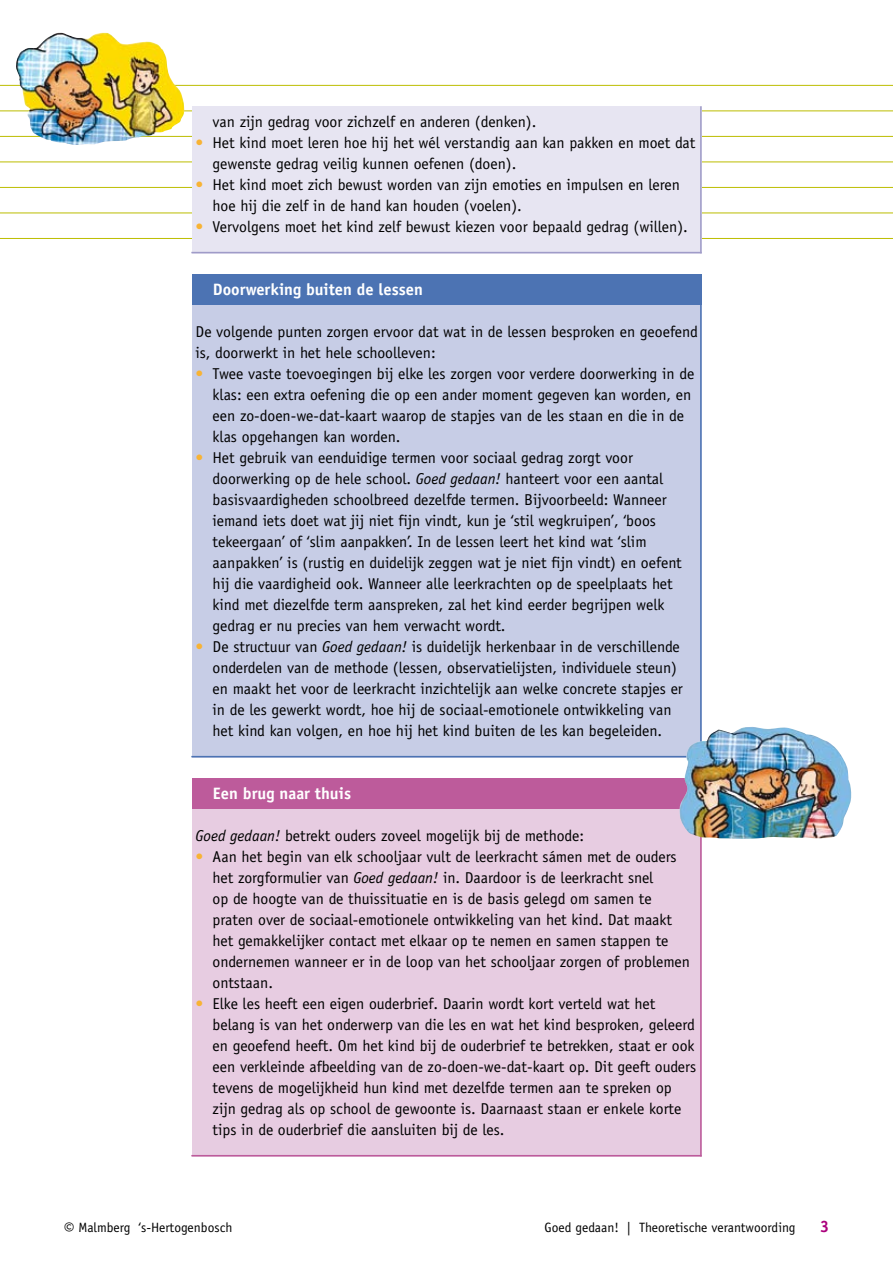
<style>
.page{position:relative;width:893px;height:1263px;background:#fff}
.page>*{position:absolute;margin:0;border:0;box-sizing:border-box;transform-origin:0 0}
.t1{font:700 16.5px "Officina Sans Std";color:#fff}
.t2{font:15.75px/21px "Officina Sans Std";color:#000}
.t3{font:13.5px "Officina Sans Std";color:#000}
.s1{color:#f8b334}
.s2{font-style:italic}
.s3{font-size:19.5px}
</style>
<div class="page">
<hr style="left:0;top:85px;width:893px;height:1px;background:#bcbd00">
<hr style="left:0;top:111px;width:893px;height:1px;background:#bcbd00">
<hr style="left:0;top:136px;width:893px;height:1px;background:#bcbd00">
<hr style="left:0;top:162px;width:893px;height:1px;background:#bcbd00">
<hr style="left:0;top:187px;width:893px;height:1px;background:#bcbd00">
<hr style="left:0;top:213px;width:893px;height:1px;background:#bcbd00">
<hr style="left:0;top:238px;width:893px;height:1px;background:#bcbd00">
<div style="left:192px;top:778px;width:510px;height:379px;background:#e7cce1"></div>
<div style="left:192px;top:274px;width:510px;height:483px;background:#c7cde6"></div>
<div style="left:192px;top:106px;width:510px;height:147px;background:#e7e5f2"></div>
<hr style="left:191px;top:252px;width:511px;height:1px;background:#9f9bc8">
<hr style="left:700px;top:106px;width:2px;height:147px;background:#9f9bc8">
<div style="left:192px;top:274px;width:510px;height:30px;background:#4c73b3"></div>
<hr style="left:191px;top:756px;width:511px;height:1px;background:#4c73b3">
<hr style="left:700px;top:274px;width:2px;height:483px;background:#4c73b3">
<div style="left:192px;top:778px;width:510px;height:30px;background:#bd5b9b"></div>
<hr style="left:191px;top:1155px;width:511px;height:1px;background:#bd5b9b">
<hr style="left:700px;top:778px;width:2px;height:378px;background:#bd5b9b">
<img style="left:16px;top:32px;width:168px;height:113px">
<img style="left:679px;top:727px;width:172px;height:112px">
<p class="t2" style="left:213px;top:111px;width:325px">van zijn gedrag voor zichzelf en anderen (denken).</p>
<p class="t2" style="left:213px;top:132px;width:484px;text-indent:-17px"><span class="s1">•</span> Het kind moet leren hoe hij het wél verstandig aan kan pakken en moet dat gewenste gedrag veilig kunnen oefenen (doen).</p>
<p class="t2" style="left:213px;top:174px;width:469px;text-indent:-17px"><span class="s1">•</span> Het kind moet zich bewust worden van zijn emoties en impulsen en leren hoe hij die zelf in de hand kan houden (voelen).</p>
<p class="t2" style="left:196px;top:216px;width:494px"><span class="s1">•</span> Vervolgens moet het kind zelf bewust kiezen voor bepaald gedrag (willen).</p>
<p class="t1" style="left:213px;top:279px;width:211px">Doorwerking buiten de lessen</p>
<p class="t2" style="left:196px;top:321px;width:504px">De volgende punten zorgen ervoor dat wat in de lessen besproken en geoefend is, doorwerkt in het hele schoolleven:</p>
<p class="t2" style="left:213px;top:363px;width:483px;text-indent:-17px"><span class="s1">•</span> Twee vaste toevoegingen bij elke les zorgen voor verdere doorwerking in de klas: een extra oefening die op een ander moment gegeven kan worden, en een zo-doen-we-dat-kaart waarop de stapjes van de les staan en die in de klas opgehangen kan worden.</p>
<p class="t2" style="left:213px;top:447px;width:471px;text-indent:-17px"><span class="s1">•</span> Het gebruik van eenduidige termen voor sociaal gedrag zorgt voor doorwerking op de hele school. <span class="s2">Goed gedaan!</span> hanteert voor een aantal basisvaardigheden schoolbreed dezelfde termen. Bijvoorbeeld: Wanneer iemand iets doet wat jij niet fijn vindt, kun je ‘stil wegkruipen’, ‘boos tekeergaan’ of ‘slim aanpakken’. In de lessen leert het kind wat ‘slim aanpakken’ is (rustig en duidelijk zeggen wat je niet fijn vindt) en oefent hij die vaardigheid ook. Wanneer alle leerkrachten op de speelplaats het kind met diezelfde term aanspreken, zal het kind eerder begrijpen welk gedrag er nu precies van hem verwacht wordt.</p>
<p class="t2" style="left:213px;top:636px;width:472px;text-indent:-17px"><span class="s1">•</span> De structuur van <span class="s2">Goed gedaan!</span> is duidelijk herkenbaar in de verschillende onderdelen van de methode (lessen, observatielijsten, individuele steun) en maakt het voor de leerkracht inzichtelijk aan welke concrete stapjes er in de les gewerkt wordt, hoe hij de sociaal-emotionele ontwikkeling van het kind kan volgen, en hoe hij het kind buiten de les kan begeleiden.</p>
<p class="t1" style="left:213px;top:783px;width:140px">Een brug naar thuis</p>
<p class="t2" style="left:196px;top:825px;width:390px"><span class="s2">Goed gedaan!</span> betrekt ouders zoveel mogelijk bij de methode:</p>
<p class="t2" style="left:213px;top:846px;width:479px;text-indent:-17px"><span class="s1">•</span> Aan het begin van elk schooljaar vult de leerkracht sámen met de ouders het zorgformulier van <span class="s2">Goed gedaan!</span> in. Daardoor is de leerkracht snel<br>op de hoogte van de thuissituatie en is de basis gelegd om samen te praten over de sociaal-emotionele ontwikkeling van het kind. Dat maakt het gemakkelijker contact met elkaar op te nemen en samen stappen te ondernemen wanneer er in de loop van het schooljaar zorgen of problemen ontstaan.</p>
<p class="t2" style="left:213px;top:993px;width:485px;text-indent:-17px"><span class="s1">•</span> Elke les heeft een eigen ouderbrief. Daarin wordt kort verteld wat het belang is van het onderwerp van die les en wat het kind besproken, geleerd en geoefend heeft. Om het kind bij de ouderbrief te betrekken, staat er ook een verkleinde afbeelding van de zo-doen-we-dat-kaart op. Dit geeft ouders tevens de mogelijkheid hun kind met dezelfde termen aan te spreken op zijn gedrag als op school de gewoonte is. Daarnaast staan er enkele korte tips in de ouderbrief die aansluiten bij de les.</p>
<p class="t3" style="left:64px;top:1219px;width:170px"><span class="s3">©</span> Malmberg ‘s-Hertogenbosch</p>
<p class="t3" style="left:545px;top:1219px;width:252px">Goed gedaan! | Theoretische verantwoording</p>
</div>
